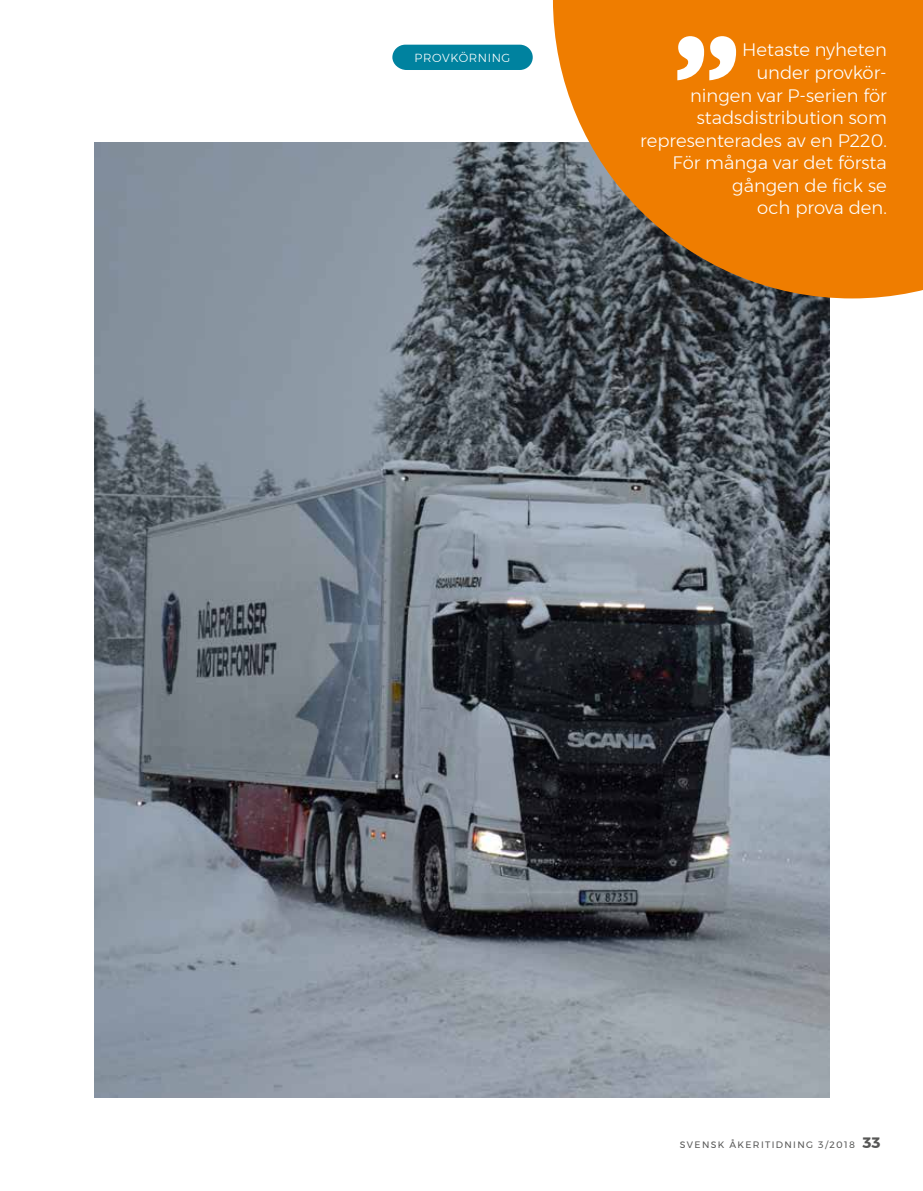
<style>
.page{position:relative;width:923px;height:1191px;background:#fff}
.page>*{position:absolute;margin:0;border:0;box-sizing:border-box;transform-origin:0 0}
.t1{font:300 18px/22.5px "Montserrat";color:#fff;text-align:right}
.t2{font:300 11.7px "Montserrat";letter-spacing:.05em;color:#fff}
.t3{font:9.3px "Montserrat";letter-spacing:.145em;color:#575756}
.s1{font-weight:700;font-size:15px}
</style>
<div class="page">
<div style="left:392px;top:45px;width:141px;height:25px;background:#00829f"></div>
<img style="left:95px;top:142px;width:734px;height:955px">
<svg style="left:553px;top:0;width:370px;height:298px;background:#d57914"></svg>
<svg style="left:677px;top:36px;width:59px;height:44px"></svg>
<p class="t2" style="left:415px;top:49px;width:97px">PROVKÖRNING</p>
<p class="t1" style="left:640px;top:39px;width:248px">Hetaste nyheten<br>under provkör-<br>ningen var P-serien för stadsdistribution som representerades av en P220.<br>För många var det första gången de fick se<br>och prova den.</p>
<p class="t3" style="left:680px;top:1138px;width:202px">SVENSK ÅKERITIDNING 3/2018 <span class="s1">33</span></p>
</div>
